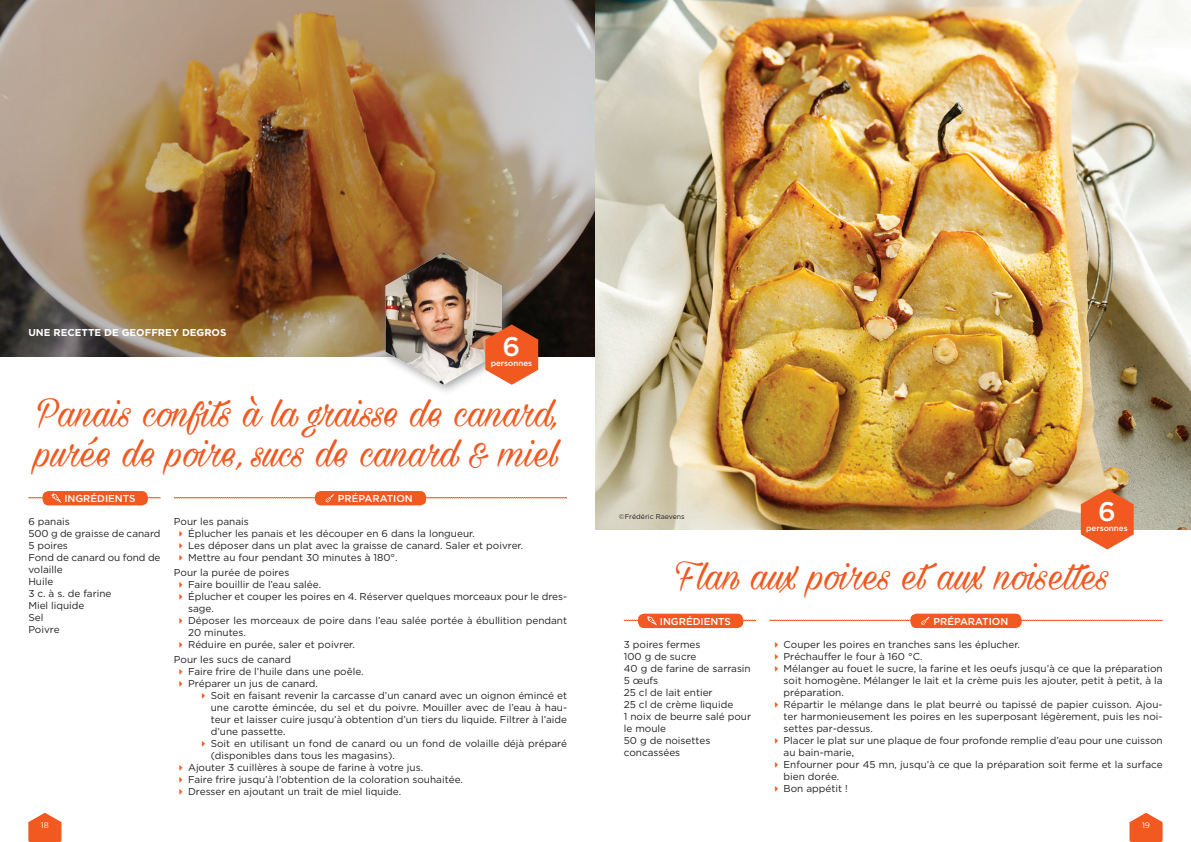
<style>
.page{position:relative;width:1191px;height:842px;background:#fff}
.page>*{position:absolute;margin:0;border:0;box-sizing:border-box;transform-origin:0 0}
.t1{font:45px/40px "Milasian Circa PERSONAL";color:#f15921}
.t2{font:500 27px "Gotham";color:#fff}
.t3{font:10px/12px "Gotham";color:#231f20}
.t4{font:500 10px "Gotham";color:#fff}
.t5{font:700 10px "Gotham";color:#fff}
.t6{font:500 8px "Gotham";color:#fff}
.t7{font:8px "Gotham";color:#fff}
.t8{font:7px "Gotham";color:#231f20}
</style>
<div class="page">
<svg style="left:28px;top:813px;width:33px;height:29px"></svg>
<svg style="left:1129px;top:813px;width:33px;height:29px"></svg>
<img style="left:0;top:0;width:595px;height:357px">
<img style="left:596px;top:0;width:595px;height:529px">
<div style="left:315px;top:491px;width:111px;height:14px;background:#f15921;border-radius:6px"></div>
<div style="left:910px;top:614px;width:111px;height:14px;background:#f15921;border-radius:6px"></div>
<div style="left:43px;top:491px;width:105px;height:14px;background:#f15921;border-radius:6px"></div>
<div style="left:638px;top:614px;width:105px;height:14px;background:#f15921;border-radius:6px"></div>
<svg style="left:174px;top:494px;width:393px;height:8px"></svg>
<svg style="left:769px;top:617px;width:393px;height:8px"></svg>
<svg style="left:28px;top:493px;width:133px;height:10px"></svg>
<svg style="left:623px;top:616px;width:133px;height:9px"></svg>
<div style="left:379px;top:247px;width:135px;height:149px;background:#808285;opacity:.75"></div>
<img style="left:386px;top:253px;width:152px;height:132px">
<svg style="left:1080px;top:489px;width:53px;height:60px;background:#ec7849"></svg>
<p class="t5" style="left:28px;top:326px;width:200px">UN E RECETTE DE GEOFFREY DEGROS</p>
<h2 class="t2" style="left:502px;top:331px;width:19px">6</h2>
<p class="t6" style="left:491px;top:358px;width:43px">PERSONNES</p>
<h1 class="t1" style="left:36px;top:392px;width:524px">Panais confits à la graisse de canard, purée de poire, sucs de canard &amp; miel</h1>
<p class="t4" style="left:64px;top:493px;width:73px">I NGRÉDIENTS</p>
<p class="t3" style="left:28px;top:515px;width:134px">6 panais<br>500 g de graisse de canard<br>5 poires<br>Fond de canard ou fond de volaille<br>Huile<br>3 c. à s. de farine<br>Miel liquide<br>Sel<br>Poivre</p>
<p class="t4" style="left:338px;top:493px;width:29px">PRÉPARAT</p>
<p class="t4" style="left:393px;top:493px;width:21px">ION</p>
<p class="t3" style="left:188px;top:515px;width:337px;text-indent:-14px">Pour les panais<br>Éplucher les panais et les découper en 6 dans la longueur.<br>Les déposer dans un plat avec la graisse de canard. Saler et poivrer.<br>Mettre au four pendant 30 minutes à 180°.</p>
<p class="t3" style="left:188px;top:566px;width:380px;text-indent:-14px">Pour la purée de poires<br>Faire bouillir de l’eau salée.<br>Éplucher et couper les poires en 4. Réserver quelques morceaux pour le dres&shy;sage.<br>Déposer les morceaux de poire dans l’eau salée portée à ébullition pendant 20 minutes.<br>Réduire en purée, saler et poivrer.</p>
<p class="t3" style="left:188px;top:653px;width:177px;text-indent:-14px">Pour les sucs de canard<br>Faire frire de l’huile dans une poêle.<br>Préparer un jus de canard.</p>
<p class="t3" style="left:211px;top:689px;width:358px">Soit en faisant revenir la carcasse d’un canard avec un oignon émincé et</p>
<p class="t3" style="left:211px;top:701px;width:358px">une carotte émincée, du sel et du poivre. Mouiller avec de l’eau à hau-</p>
<p class="t3" style="left:211px;top:713px;width:358px">teur et laisser cuire jusqu’à obtention d’un tiers du liquide. Filtrer à l’aide</p>
<p class="t3" style="left:211px;top:725px;width:76px">d’une passette.</p>
<p class="t3" style="left:211px;top:737px;width:358px">Soit en utilisant un fond de canard ou un fond de volaille déjà préparé</p>
<p class="t3" style="left:211px;top:749px;width:186px">(disponibles dans tous les magasins).</p>
<p class="t3" style="left:188px;top:761px;width:236px">Ajouter 3 cuillères à soupe de farine à votre jus.</p>
<p class="t3" style="left:188px;top:773px;width:276px">Faire frire jusqu’à l’obtention de la coloration souhaitée.</p>
<p class="t3" style="left:188px;top:785px;width:215px">Dresser en ajoutant un trait de miel liquide.</p>
<p class="t8" style="left:619px;top:513px;width:67px">©Frédéric Raevens</p>
<h2 class="t2" style="left:1098px;top:496px;width:19px">6</h2>
<p class="t6" style="left:1086px;top:523px;width:43px">PERSONNES</p>
<h1 class="t1" style="left:676px;top:555px;width:435px">Flan aux poires et aux noisettes</h1>
<p class="t4" style="left:660px;top:615px;width:73px">I NGRÉDIENTS</p>
<p class="t3" style="left:624px;top:638px;width:129px">3 poires fermes<br>100 g de sucre<br>40 g de farine de sarrasin<br>5 œufs<br>25 cl de lait entier<br>25 cl de crème liquide<br>1 noix de beurre salé pour le moule<br>50 g de noisettes concassées</p>
<p class="t4" style="left:933px;top:615px;width:29px">PRÉPARAT</p>
<p class="t4" style="left:988px;top:615px;width:21px">ION</p>
<p class="t3" style="left:783px;top:638px;width:380px">Couper les poires en tranches sans les éplucher.<br>Préchauffer le four à 160 °C.<br>Mélanger au fouet le sucre, la farine et les oeufs jusqu’à ce que la préparation soit homogène. Mélanger le lait et la crème puis les ajouter, petit à petit, à la préparation.<br>Répartir le mélange dans le plat beurré ou tapissé de papier cuisson. Ajou&shy;ter harmonieusement les poires en les superposant légèrement, puis les noi&shy;settes par-dessus.<br>Placer le plat sur une plaque de four profonde remplie d’eau pour une cuisson au bain-marie,<br>Enfourner pour 45 mn, jusqu’à ce que la préparation soit ferme et la surface bien dorée.<br>Bon appétit !</p>
<p class="t7" style="left:41px;top:821px;width:9px">18</p>
<p class="t7" style="left:1142px;top:821px;width:10px">19</p>
</div>
